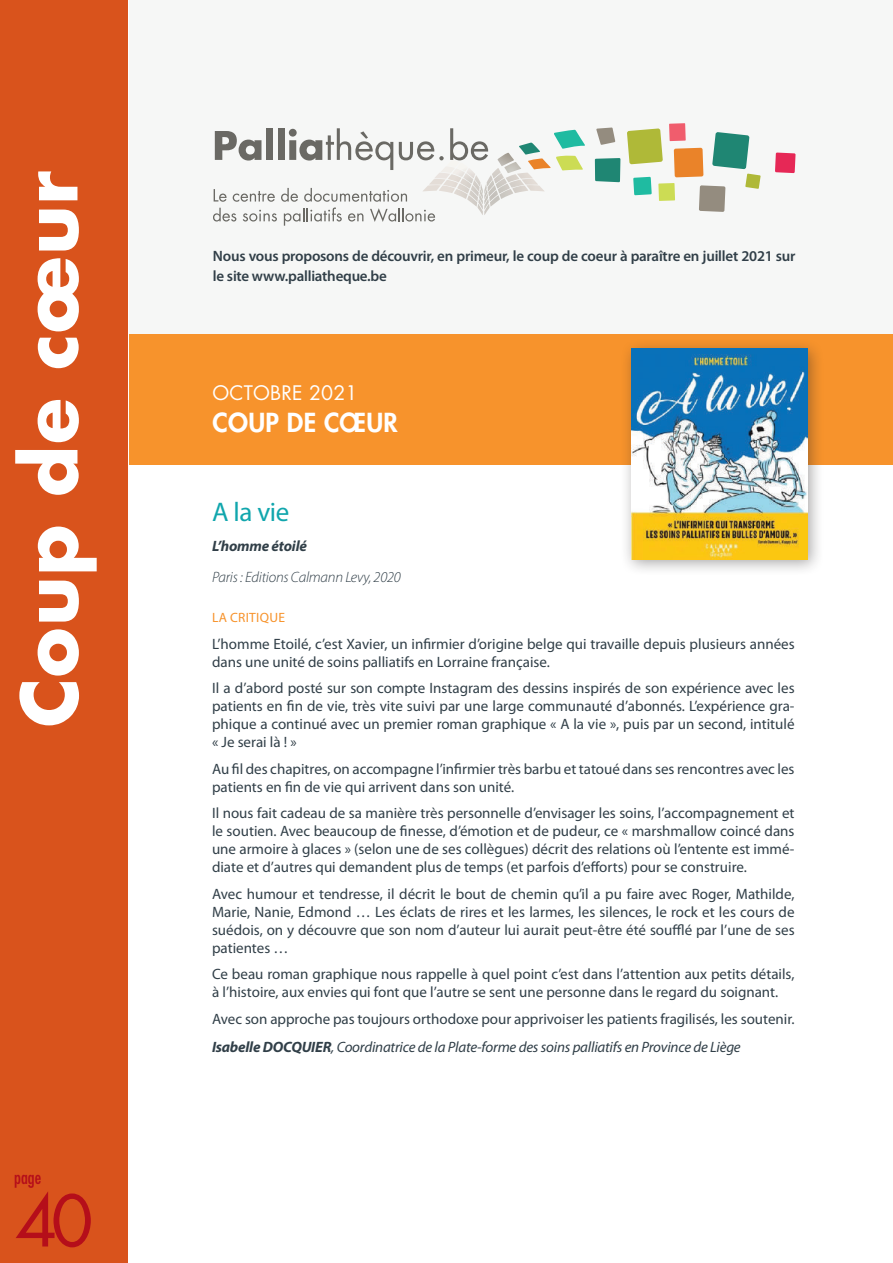
<style>
.page{position:relative;width:893px;height:1263px;background:#fff}
.page>*{position:absolute;margin:0;border:0;box-sizing:border-box;transform-origin:0 0}
.t1{font:700 75px "Futura";color:#fff}
.t2{font:69.15px "Futura";color:#b50e1a}
.t3{font:27px "Myriad Pro";color:#11a6ad}
.t4{font:800 25.5px "Futura";letter-spacing:.01em;color:#fff}
.t5{font:19.5px "Futura";letter-spacing:.01em;color:#fff}
.t6{font:condensed 18px "Futura";color:#b50e1a}
.t7{font:15px/18px "Myriad Pro";color:#313f48}
.t8{font:600 15px/19.5px "Myriad Pro";letter-spacing:-.015em;color:#313f48}
.t9{font:italic 300 15px "Myriad Pro";letter-spacing:-.015em;color:#313f48}
.t10{font:italic 700 15px "Myriad Pro";letter-spacing:-.015em;color:#313f48}
.t11{font:13.5px "Myriad Pro";letter-spacing:.02em;color:#f7932c}
.s1{font-weight:700;font-style:italic}
.s2{font-style:italic}
</style>
<div class="page">
<div style="left:0;top:0;width:128px;height:1263px;background:#d9531c"></div>
<div style="left:129px;top:0;width:764px;height:372px;background:#f6f7f6"></div>
<svg style="left:595px;top:158px;width:25px;height:24px"></svg>
<svg style="left:596px;top:127px;width:19px;height:18px"></svg>
<svg style="left:627px;top:123px;width:134px;height:89px"></svg>
<svg style="left:775px;top:153px;width:20px;height:20px"></svg>
<svg style="left:213px;top:128px;width:372px;height:98px"></svg>
<div style="left:129px;top:334px;width:764px;height:130px;background:#f7932c"></div>
<div style="left:620px;top:338px;width:204px;height:238px;background:#231f20;opacity:.4"></div>
<img style="left:631px;top:349px;width:176px;height:210px">
<h1 class="t1" style="left:-5px;top:729px;width:560px;rotate:-90deg">Coup de cœur</h1>
<p class="t6" style="left:14px;top:1166px;width:29px">page</p>
<h2 class="t2" style="left:15px;top:1173px;width:80px">40</h2>
<p class="t8" style="left:213px;top:246px;width:584px">Nous vous proposons de découvrir, en primeur, le coup de coeur à paraître en juillet 2021 sur le site www.palliatheque.be</p>
<h3 class="t5" style="left:213px;top:379px;width:147px">OCTOBRE 2021</h3>
<h3 class="t4" style="left:213px;top:405px;width:187px">COUP DE CŒUR</h3>
<h3 class="t3" style="left:212px;top:497px;width:79px">A la vie</h3>
<p class="t10" style="left:212px;top:537px;width:96px">L’homme étoilé</p>
<p class="t9" style="left:212px;top:569px;width:190px">Paris : Editions Calmann Levy, 2020</p>
<p class="t11" style="left:212px;top:610px;width:74px">LA CRITIQUE</p>
<p class="t7" style="left:212px;top:635px;width:584px">L’homme Etoilé, c’est Xavier, un infirmier d’origine belge qui travaille depuis plusieurs années dans une unité de soins palliatifs en Lorraine française.</p>
<p class="t7" style="left:212px;top:679px;width:584px;text-align:justify">Il a d’abord posté sur son compte Instagram des dessins inspirés de son expérience avec les patients en fin de vie, très vite suivi par une large communauté d’abonnés. L’expérience gra&shy;phique a continué avec un premier roman graphique « A la vie », puis par un second, intitulé « Je serai là ! »</p>
<p class="t7" style="left:212px;top:760px;width:584px">Au fil des chapitres, on accompagne l’infirmier très barbu et tatoué dans ses rencontres avec les patients en fin de vie qui arrivent dans son unité.</p>
<p class="t7" style="left:212px;top:804px;width:584px;text-align:justify">Il nous fait cadeau de sa manière très personnelle d’envisager les soins, l’accompagnement et le soutien. Avec beaucoup de finesse, d’émotion et de pudeur, ce « marshmallow coincé dans une armoire à glaces » (selon une de ses collègues) décrit des relations où l’entente est immé&shy;diate et d’autres qui demandent plus de temps (et parfois d’efforts) pour se construire.</p>
<p class="t7" style="left:212px;top:885px;width:584px;text-align:justify">Avec humour et tendresse, il décrit le bout de chemin qu’il a pu faire avec Roger, Mathilde, Marie, Nanie, Edmond … Les éclats de rires et les larmes, les silences, le rock et les cours de suédois, on y découvre que son nom d’auteur lui aurait peut-être été soufflé par l’une de ses patientes …</p>
<p class="t7" style="left:212px;top:966px;width:584px">Ce beau roman graphique nous rappelle à quel point c’est dans l’attention aux petits détails, à l’histoire, aux envies qui font que l’autre se sent une personne dans le regard du soignant.</p>
<p class="t7" style="left:212px;top:1005px;width:584px;line-height:28px">Avec son approche pas toujours orthodoxe pour apprivoiser les patients fragilisés, les soutenir.<br><span class="s1">Isabelle DOCQUIER</span><span class="s2">, Coordinatrice de la Plate-forme des soins palliatifs en Province de Liège</span></p>
</div>
